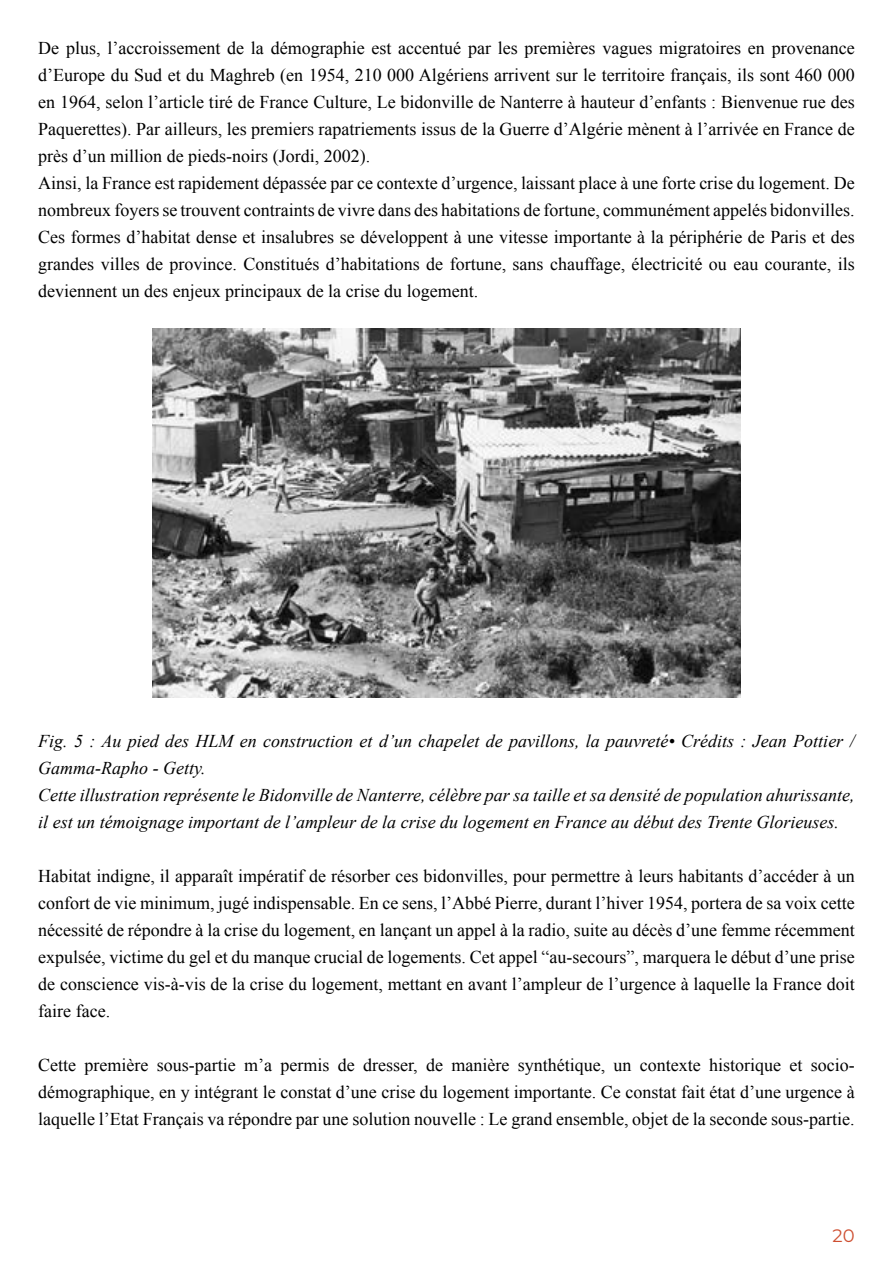
<style>
.page{position:relative;width:893px;height:1263px;background:#fff}
.page>*{position:absolute;margin:0;border:0;box-sizing:border-box;transform-origin:0 0}
.t1{font:18px/27px "Times New Roman";color:#000;text-align:justify}
.t2{font:italic 18px/27px "Times New Roman";color:#000}
.t3{font:18px "Montserrat";color:#ce4f31}
</style>
<div class="page">
<img style="left:152px;top:328px;width:589px;height:370px">
<p class="t1" style="left:38px;top:34px;width:818px;text-align:left">De plus, l’accroissement de la démographie est accentué par les premières vagues migratoires en provenance d’Europe du Sud et du Maghreb (en 1954, 210 000 Algériens arrivent sur le territoire français, ils sont 460 000 en 1964, selon l’article tiré de France Culture, Le bidonville de Nanterre à hauteur d’enfants : Bienvenue rue des Paquerettes). Par ailleurs, les premiers rapatriements issus de la Guerre d’Algérie mènent à l’arrivée en France de près d’un million de pieds-noirs (Jordi, 2002).<br>Ainsi, la France est rapidement dépassée par ce contexte d’urgence, laissant place à une forte crise du logement. De nombreux foyers se trouvent contraints de vivre dans des habitations de fortune, communément appelés bidonvilles.<br>Ces formes d’habitat dense et insalubres se développent à une vitesse importante à la périphérie de Paris et des grandes villes de province. Constitués d’habitations de fortune, sans chauffage, électricité ou eau courante, ils deviennent un des enjeux principaux de la crise du logement.</p>
<p class="t2" style="left:38px;top:727px;width:818px">Fig. 5 : Au pied des HLM en construction et d’un chapelet de pavillons, la pauvreté• Crédits : Jean Pottier / Gamma-Rapho - Getty.<br>Cette illustration représente le Bidonville de Nanterre, célèbre par sa taille et sa densité de population ahurissante, il est un témoignage important de l’ampleur de la crise du logement en France au début des Trente Glorieuses.</p>
<p class="t1" style="left:38px;top:862px;width:818px">Habitat indigne, il apparaît impératif de résorber ces bidonvilles, pour permettre à leurs habitants d’accéder à un confort de vie minimum, jugé indispensable. En ce sens, l’Abbé Pierre, durant l’hiver 1954, portera de sa voix cette nécessité de répondre à la crise du logement, en lançant un appel à la radio, suite au décès d’une femme récemment expulsée, victime du gel et du manque crucial de logements. Cet appel “au-secours”, marquera le début d’une prise de conscience vis-à-vis de la crise du logement, mettant en avant l’ampleur de l’urgence à laquelle la France doit faire face.</p>
<p class="t1" style="left:38px;top:1051px;width:818px">Cette première sous-partie m’a permis de dresser, de manière synthétique, un contexte historique et socio&shy;démographique, en y intégrant le constat d’une crise du logement importante. Ce constat fait état d’une urgence à laquelle l’Etat Français va répondre par une solution nouvelle : Le grand ensemble, objet de la seconde sous-partie.</p>
<p class="t3" style="left:833px;top:1223px;width:24px">20</p>
</div>
